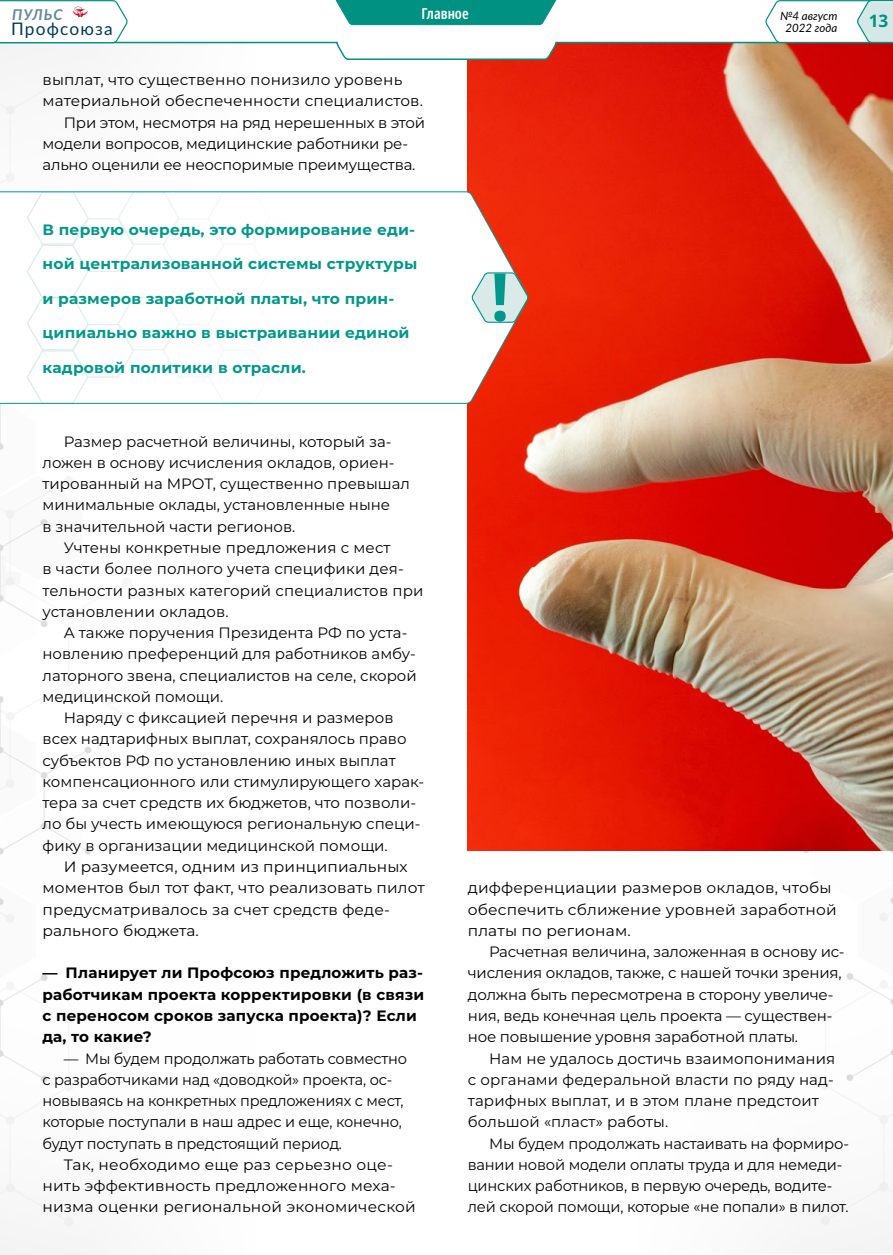
<style>
.page{position:relative;width:893px;height:1255px;background:#fff}
.page>*{position:absolute;margin:0;border:0;box-sizing:border-box;transform-origin:0 0}
.t1{font:17.25px "Lato";letter-spacing:.07em;color:#003b59}
.t2{font:700 17.25px "Noto Sans";color:#009183}
.t3{font:15px/21.3px "Montserrat";color:#000}
.t4{font:700 15px "Montserrat";letter-spacing:.01em;color:#00988a}
.t5{font:700 15px/21.3px "Montserrat";letter-spacing:.01em;color:#000}
.t6{font:600 extra-condensed 15px "Noto Sans";color:#fff}
.t7{font:italic 700 14.85px "Lato";letter-spacing:.07em;color:#66899b}
.t8{font:italic 11.55px/12.5px "Lato";color:#000;text-align:center}
</style>
<div class="page">
<img style="left:639px;top:850px;width:254px;height:403px">
<img style="left:0;top:61px;width:92px;height:1193px">
<img style="left:468px;top:61px;width:425px;height:789px">
<svg style="left:0;top:191px;width:529px;height:213px"></svg>
<svg style="left:471px;top:272px;width:58px;height:51px;background:#b3c4bc"></svg>
<svg style="left:0;top:25px;width:893px;height:36px"></svg>
<svg style="left:335px;top:0;width:222px;height:25px;background:#12988b"></svg>
<svg style="left:764px;top:0;width:129px;height:44px"></svg>
<svg style="left:0;top:0;width:129px;height:44px"></svg>
<p class="t7" style="left:12px;top:4px;width:52px">ПУЛЬС</p>
<p class="t1" style="left:11px;top:16px;width:103px">Профсоюза</p>
<p class="t6" style="left:422px;top:3px;width:49px">Главное</p>
<p class="t8" style="left:780px;top:9px;width:59px">№4 август<br>2022 года</p>
<p class="t2" style="left:869px;top:11px;width:21px">13</p>
<p class="t3" style="left:43px;top:69px;width:361px">выплат, что существенно понизило уровень</p>
<p class="t3" style="left:43px;top:90px;width:382px">материальной обеспеченности специалистов.</p>
<p class="t3" style="left:64px;top:111px;width:363px">При этом, несмотря на ряд нерешенных в этой</p>
<p class="t3" style="left:43px;top:132px;width:367px">модели вопросов, медицинские работники ре-</p>
<p class="t3" style="left:43px;top:154px;width:374px">ально оценили ее неоспоримые преимущества.</p>
<p class="t4" style="left:43px;top:218px;width:374px">В первую очередь, это формирование еди-</p>
<p class="t4" style="left:43px;top:253px;width:376px">ной централизованной системы структуры</p>
<p class="t4" style="left:43px;top:287px;width:353px">и размеров заработной платы, что прин-</p>
<p class="t4" style="left:43px;top:322px;width:369px">ципиально важно в выстраивании единой</p>
<p class="t4" style="left:43px;top:356px;width:265px">кадровой политики в отрасли.</p>
<p class="t3" style="left:43px;top:430px;width:369px;text-indent:21px">Размер расчетной величины, который за&shy;ложен в основу исчисления окладов, ориен&shy;тированный на МРОТ, существенно превышал минимальные оклады, установленные ныне<br>в значительной части регионов.</p>
<p class="t3" style="left:43px;top:536px;width:382px;text-indent:21px">Учтены конкретные предложения с мест<br>в части более полного учета специфики дея&shy;тельности разных категорий специалистов при установлении окладов.</p>
<p class="t3" style="left:64px;top:621px;width:345px">А также поручения Президента РФ по уста-</p>
<p class="t3" style="left:43px;top:643px;width:375px">новлению преференций для работников амбу-</p>
<p class="t3" style="left:43px;top:664px;width:376px">латорного звена, специалистов на селе, скорой</p>
<p class="t3" style="left:43px;top:685px;width:182px">медицинской помощи.</p>
<p class="t3" style="left:64px;top:706px;width:331px">Наряду с фиксацией перечня и размеров</p>
<p class="t3" style="left:43px;top:728px;width:366px">всех надтарифных выплат, сохранялось право</p>
<p class="t3" style="left:43px;top:749px;width:355px">субъектов РФ по установлению иных выплат</p>
<p class="t3" style="left:43px;top:770px;width:383px">компенсационного или стимулирующего харак-</p>
<p class="t3" style="left:43px;top:791px;width:375px">тера за счет средств их бюджетов, что позволи-</p>
<p class="t3" style="left:43px;top:813px;width:379px">ло бы учесть имеющуюся региональную специ-</p>
<p class="t3" style="left:43px;top:834px;width:347px">фику в организации медицинской помощи.</p>
<p class="t3" style="left:64px;top:855px;width:345px">И разумеется, одним из принципиальных</p>
<p class="t3" style="left:43px;top:876px;width:384px">моментов был тот факт, что реализовать пилот</p>
<p class="t3" style="left:43px;top:898px;width:349px">предусматривалось за счет средств феде-</p>
<p class="t3" style="left:43px;top:919px;width:158px">рального бюджета.</p>
<p class="t5" style="left:43px;top:961px;width:383px">— Планирует ли Профсоюз предложить раз&shy;работчикам проекта корректировки (в связи с переносом сроков запуска проекта)? Если да, то какие?</p>
<p class="t3" style="left:43px;top:1046px;width:366px;text-indent:21px">— Мы будем продолжать работать совместно с разработчиками над «доводкой» проекта, ос&shy;новываясь на конкретных предложениях с мест, которые поступали в наш адрес и еще, конечно, будут поступать в предстоящий период.</p>
<p class="t3" style="left:43px;top:1153px;width:375px;text-indent:21px">Так, необходимо еще раз серьезно оце&shy;нить эффективность предложенного меха&shy;низма оценки региональной экономической</p>
<p class="t3" style="left:468px;top:876px;width:370px">дифференциации размеров окладов, чтобы обеспечить сближение уровней заработной платы по регионам.</p>
<p class="t3" style="left:468px;top:940px;width:378px;text-indent:21px">Расчетная величина, заложенная в основу ис&shy;числения окладов, также, с нашей точки зрения, должна быть пересмотрена в сторону увеличе&shy;ния, ведь конечная цель проекта — существен&shy;ное повышение уровня заработной платы.</p>
<p class="t3" style="left:468px;top:1046px;width:369px;text-indent:21px">Нам не удалось достичь взаимопонимания с органами федеральной власти по ряду над&shy;тарифных выплат, и в этом плане предстоит большой «пласт» работы.</p>
<p class="t3" style="left:468px;top:1132px;width:383px;text-indent:21px">Мы будем продолжать настаивать на формиро&shy;вании новой модели оплаты труда и для немеди&shy;цинских работников, в первую очередь, водите&shy;лей скорой помощи, которые «не попали» в пилот.</p>
</div>
